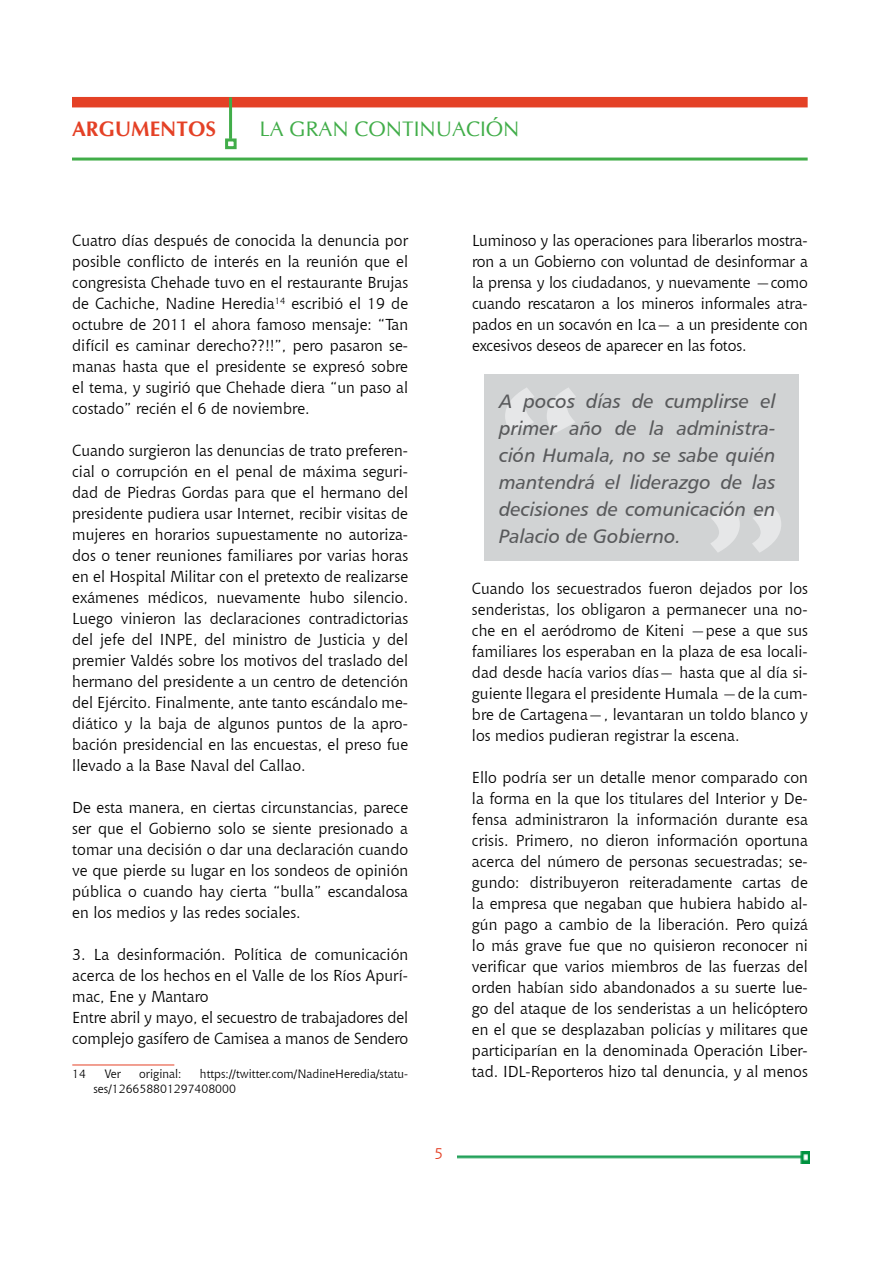
<style>
.page{position:relative;width:893px;height:1263px;background:#fff}
.page>*{position:absolute;margin:0;border:0;box-sizing:border-box;transform-origin:0 0}
.t1{font:229.95px "Chianti BT";color:#e6e7e8}
.t2{font:21px "CG Omega";color:#41ad49}
.t3{font:700 21px "CG Omega";color:#e44126}
.t4{font:19.5px/27px "Humanist 777 BT Italic B";color:#58595b;text-align:justify}
.t5{font:15.75px/21px "Chianti BT";color:#000;text-align:justify}
.t6{font:15.75px "Chianti BT";color:#e44126}
.t7{font:12px/14.4px "Chianti BT";color:#000}
</style>
<div class="page">
<img style="left:457px;top:1151px;width:353px;height:12px">
<div style="left:72px;top:97px;width:736px;height:10px;background:#e44126"></div>
<hr style="left:229px;top:97px;width:3px;height:42px;background:#41ad49">
<div style="left:225px;top:138px;width:12px;height:11px;border:3px solid #41ad49"></div>
<hr style="left:72px;top:158px;width:736px;height:3px;background:#41ad49">
<div style="left:485px;top:375px;width:314px;height:186px;background:#d1d3d4"></div>
<svg style="left:505px;top:388px;width:71px;height:45px"></svg>
<svg style="left:711px;top:507px;width:70px;height:45px"></svg>
<hr style="left:72px;top:1064px;width:102px;height:1px;background:#e44126">
<h2 class="t3" style="left:72px;top:116px;width:146px">ARGUMENTOS</h2>
<h2 class="t2" style="left:259px;top:116px;width:262px">LA GRAN CONTINUACIÓN</h2>
<p class="t5" style="left:72px;top:229px;width:337px">Cuatro días después de conocida la denuncia por posible conflicto de interés en la reunión que el congresista Chehade tuvo en el restaurante Brujas de Cachiche, Nadine Heredia<sup>14</sup> escribió el 19 de octubre de 2011 el ahora famoso mensaje: “Tan difícil es caminar derecho??!!”, pero pasaron se&shy;manas hasta que el presidente se expresó sobre el tema, y sugirió que Chehade diera “un paso al costado” recién el 6 de noviembre.</p>
<p class="t5" style="left:72px;top:439px;width:337px">Cuando surgieron las denuncias de trato preferen&shy;cial o corrupción en el penal de máxima seguri&shy;dad de Piedras Gordas para que el hermano del presidente pudiera usar Internet, recibir visitas de mujeres en horarios supuestamente no autoriza&shy;dos o tener reuniones familiares por varias horas en el Hospital Militar con el pretexto de realizarse exámenes médicos, nuevamente hubo silencio.<br>Luego vinieron las declaraciones contradictorias del jefe del INPE, del ministro de Justicia y del premier Valdés sobre los motivos del traslado del hermano del presidente a un centro de detención del Ejército. Finalmente, ante tanto escándalo me&shy;diático y la baja de algunos puntos de la apro&shy;bación presidencial en las encuestas, el preso fue llevado a la Base Naval del Callao.</p>
<p class="t5" style="left:72px;top:796px;width:337px">De esta manera, en ciertas circunstancias, parece ser que el Gobierno solo se siente presionado a tomar una decisión o dar una declaración cuando ve que pierde su lugar en los sondeos de opinión pública o cuando hay cierta “bulla” escandalosa en los medios y las redes sociales.</p>
<p class="t5" style="left:72px;top:943px;width:337px;text-align:left">3. La desinformación. Política de comunicación acerca de los hechos en el Valle de los Ríos Apurí&shy;mac, Ene y Mantaro<br>Entre abril y mayo, el secuestro de trabajadores del complejo gasífero de Camisea a manos de Sendero</p>
<p class="t7" style="left:72px;top:1066px;width:15px">14</p>
<p class="t7" style="left:104px;top:1066px;width:18px">Ver</p>
<p class="t7" style="left:139px;top:1066px;width:44px">original:</p>
<p class="t7" style="left:94px;top:1066px;width:316px;text-indent:106px">https://twitter.com/NadineHeredia/statu&shy;ses/126658801297408000</p>
<p class="t6" style="left:434px;top:1142px;width:11px">5</p>
<p class="t5" style="left:472px;top:229px;width:337px">Luminoso y las operaciones para liberarlos mostra&shy;ron a un Gobierno con voluntad de desinformar a la prensa y los ciudadanos, y nuevamente ―como cuando rescataron a los mineros informales atra&shy;pados en un socavón en Ica― a un presidente con excesivos deseos de aparecer en las fotos.</p>
<h1 class="t1" style="left:485px;top:318px;width:111px">“</h1>
<p class="t4" style="left:499px;top:387px;width:278px">A pocos días de cumplirse el primer año de la administra&shy;ción Humala, no se sabe quién mantendrá el liderazgo de las decisiones de comunicación en Palacio de Gobierno.</p>
<p class="t5" style="left:472px;top:578px;width:337px">Cuando los secuestrados fueron dejados por los senderistas, los obligaron a permanecer una no&shy;che en el aeródromo de Kiteni ―pese a que sus familiares los esperaban en la plaza de esa locali&shy;dad desde hacía varios días― hasta que al día si&shy;guiente llegara el presidente Humala ―de la cum&shy;bre de Cartagena―, levantaran un toldo blanco y los medios pudieran registrar la escena.</p>
<p class="t5" style="left:472px;top:767px;width:337px">Ello podría ser un detalle menor comparado con la forma en la que los titulares del Interior y De&shy;fensa administraron la información durante esa crisis. Primero, no dieron información oportuna acerca del número de personas secuestradas; se&shy;gundo: distribuyeron reiteradamente cartas de la empresa que negaban que hubiera habido al&shy;gún pago a cambio de la liberación. Pero quizá lo más grave fue que no quisieron reconocer ni verificar que varios miembros de las fuerzas del orden habían sido abandonados a su suerte lue&shy;go del ataque de los senderistas a un helicóptero en el que se desplazaban policías y militares que participarían en la denominada Operación Liber&shy;tad. IDL-Reporteros hizo tal denuncia, y al menos</p>
<h1 class="t1" style="left:692px;top:437px;width:111px">”</h1>
</div>
